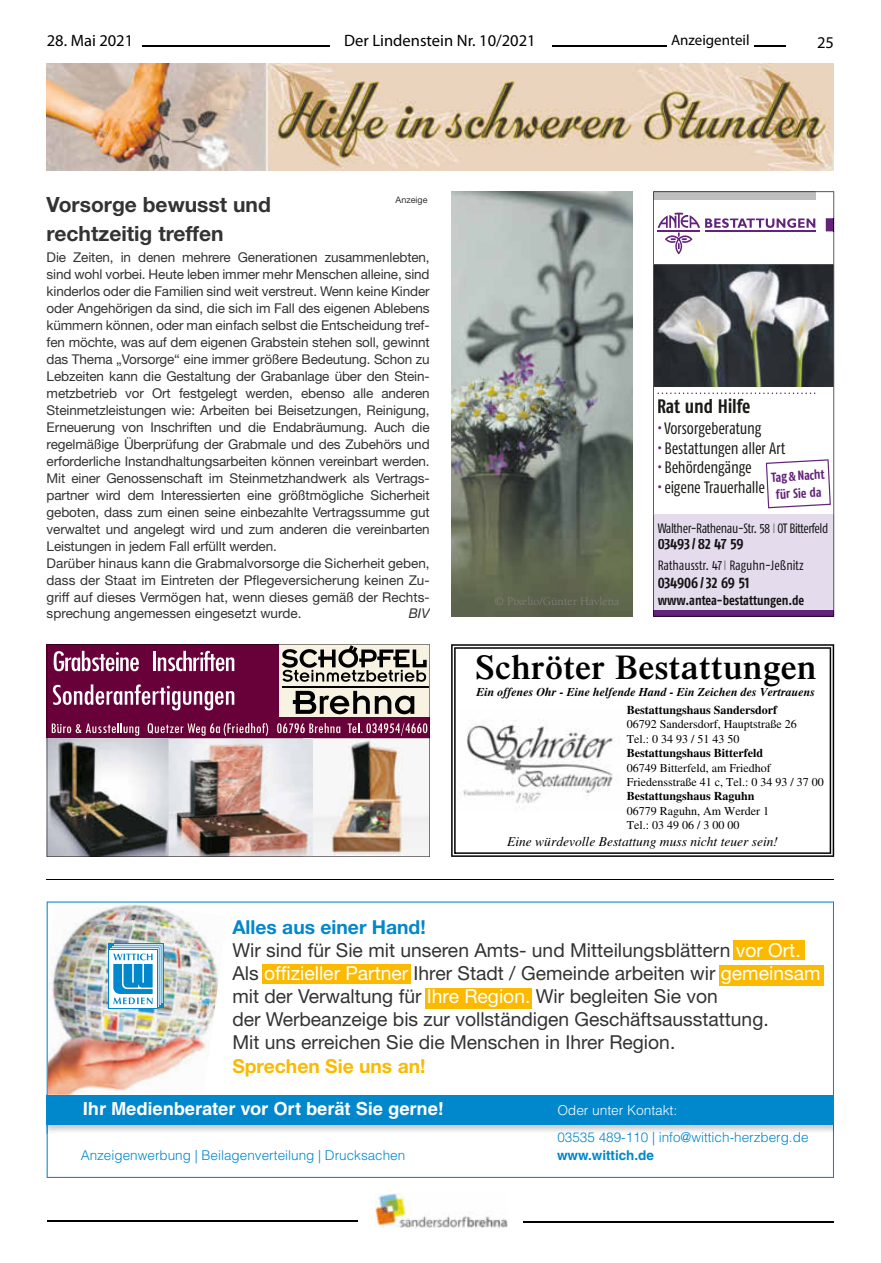
<style>
.page{position:relative;width:881px;height:1263px;background:#fff}
.page>*{position:absolute;margin:0;border:0;box-sizing:border-box;transform-origin:0 0}
.t1{font:600 34.5px "Times LT";letter-spacing:.02em;color:#000}
.t2{font:700 21px "Helvetica Neue LT";color:#333}
.t3{font:19.5px "Vldmwb Fago Co Bold Lf";letter-spacing:-.01em;color:#1a1a18;scale:.94 1}
.t4{font:19.2px/23.1px "Helvetica Neue LT Roman 2";color:#333}
.t5{font:700 19.2px "Helvetica Neue LT";color:#0087cc}
.t6{font:700 19.2px "Helvetica Neue LT";color:#fbba00}
.t7{font:700 18px "Helvetica LT";color:#fff}
.t8{font:16.5px "Nrjycg Fago Co Regular Lf";letter-spacing:-.015em;color:#1a1a18;scale:.94 1}
.t9{font:16.5px "Myriad Pro";color:#000}
.t10{font:15.45px "Vldmwb Fago Co Bold Lf";letter-spacing:-.005em;color:#161315;scale:.94 1}
.t11{font:15px "Myriad Pro";color:#000}
.t12{font:13.5px/17px "Helvetica Neue LT";letter-spacing:-.01em;color:#333}
.t13{font:300 13.5px "Helvetica LT";color:#0087cc}
.t14{font:italic 13.5px "Times LT";color:#000}
.t15{font:13.5px "Nrjycg Fago Co Regular Lf";letter-spacing:-.025em;color:#161315;scale:.94 1}
.t16{font:13.5px "Nrjycg Fago Co Regular Lf";color:#161315;scale:.94 1}
.t17{font:13.5px "Vldmwb Fago Co Bold Lf";letter-spacing:-.005em;color:#161315;scale:.94 1}
.t18{font:300 13.5px "Helvetica LT";color:#fff}
.t19{font:700 13.5px "Helvetica LT";color:#0087cc}
.t20{font:italic 13.5px "Helvetica Neue LT";color:#333}
.t21{font:13.2px/17.4px "Vldmwb Fago Co Bold Lf";color:#63237d;scale:.94 1}
.t22{font:12px/14.4px "Times LT";color:#000}
.t23{font:700 12px "Times LT";color:#000}
.t24{font:italic 700 12px "Times LT";color:#000}
.t25{font:12px "Berkeley LT";color:#808080}
.t26{font:9px "Helvetica Neue LT";color:#333}
.s1{font-family:"Jbwgls Fago Co Regular Lf";color:#63237d}
.s2{font-size:12.6px}
.s3{color:#7f7f7f}
.s4{color:#fff}
</style>
<div class="page">
<svg style="left:47px;top:901px;width:786px;height:277px"></svg>
<svg style="left:108px;top:949px;width:49px;height:59px"></svg>
<div style="left:109px;top:950px;width:48px;height:57px;background:#fff"></div>
<svg style="left:110px;top:943px;width:53px;height:63px"></svg>
<img style="left:47px;top:1094px;width:786px;height:40px">
<div style="left:47px;top:1095px;width:786px;height:30px;background:#0087cc"></div>
<hr style="left:47px;top:45px;width:282px;height:2px;background:#000">
<div style="left:47px;top:33px;width:95px;height:15px;background:#fff"></div>
<hr style="left:552px;top:45px;width:233px;height:1px;background:#000">
<hr style="left:47px;top:1220px;width:310px;height:2px;background:#000">
<hr style="left:523px;top:1221px;width:310px;height:1px;background:#000">
<img style="left:375px;top:1193px;width:132px;height:35px">
<div style="left:666px;top:34px;width:87px;height:16px;background:#fff"></div>
<img style="left:47px;top:644px;width:382px;height:213px">
<svg style="left:451px;top:644px;width:382px;height:213px"></svg>
<svg style="left:454px;top:647px;width:376px;height:207px"></svg>
<img style="left:457px;top:711px;width:166px;height:101px">
<svg style="left:653px;top:191px;width:180px;height:323px"></svg>
<svg style="left:653px;top:191px;width:162px;height:9px"></svg>
<svg style="left:653px;top:514px;width:180px;height:103px;background:#d7cce1"></svg>
<svg style="left:825px;top:218px;width:9px;height:13px"></svg>
<svg style="left:765px;top:459px;width:65px;height:49px"></svg>
<hr style="left:47px;top:879px;width:786px;height:1px;background:#000">
<img style="left:47px;top:64px;width:785px;height:106px">
<img style="left:451px;top:191px;width:180px;height:426px">
<p class="t9" style="left:47px;top:30px;width:88px">28. Mai 2021</p>
<p class="t9" style="left:344px;top:31px;width:193px">Der Lindenstein Nr. 10/2021</p>
<p class="t11" style="left:670px;top:31px;width:80px">Anzeigenteil</p>
<p class="t9" style="left:816px;top:32px;width:18px">25</p>
<h2 class="t2" style="left:47px;top:191px;width:226px">Vorsorge bewusst und</h2>
<p class="t26" style="left:395px;top:194px;width:33px">Anzeige</p>
<h2 class="t2" style="left:47px;top:221px;width:178px">rechtzeitig treffen</h2>
<p class="t12" style="left:47px;top:249px;width:384px">Die Zeiten, in denen mehrere Generationen zusammenlebten, sind wohl vorbei. Heute leben immer mehr Menschen alleine, sind kinderlos oder die Familien sind weit verstreut. Wenn keine Kinder oder Angehörigen da sind, die sich im Fall des eigenen Ablebens kümmern können, oder man einfach selbst die Entscheidung tref&shy;fen möchte, was auf dem eigenen Grabstein stehen soll, gewinnt das Thema „Vorsorge“ eine immer größere Bedeutung. Schon zu Lebzeiten kann die Gestaltung der Grabanlage über den Stein&shy;metzbetrieb vor Ort festgelegt werden, ebenso alle anderen Steinmetzleistungen wie: Arbeiten bei Beisetzungen, Reinigung, Erneuerung von Inschriften und die Endabräumung. Auch die regelmäßige Überprüfung der Grabmale und des Zubehörs und erforderliche Instandhaltungsarbeiten können vereinbart werden.<br>Mit einer Genossenschaft im Steinmetzhandwerk als Vertrags&shy;partner wird dem Interessierten eine größtmögliche Sicherheit geboten, dass zum einen seine einbezahlte Vertragssumme gut verwaltet und angelegt wird und zum anderen die vereinbarten Leistungen in jedem Fall erfüllt werden.<br>Darüber hinaus kann die Grabmalvorsorge die Sicherheit geben, dass der Staat im Eintreten der Pflegeversicherung keinen Zu&shy;griff auf dieses Vermögen hat, wenn dieses gemäß der Rechts&shy;sprechung angemessen eingesetzt wurde.</p>
<p class="t20" style="left:408px;top:605px;width:22px">BIV</p>
<p class="t25" style="left:494px;top:595px;width:126px">© Pixelio/Günter Havlena</p>
<h3 class="t3" style="left:656px;top:395px;width:101px">Rat und Hilfe</h3>
<p class="t8" style="left:657px;top:419px;width:112px"><span class="s1">•</span> Vorsorgeberatung</p>
<p class="t8" style="left:657px;top:439px;width:138px"><span class="s1">•</span>Bestattungen aller Art</p>
<p class="t8" style="left:657px;top:458px;width:102px"><span class="s1">•</span>Behördengänge</p>
<p class="t8" style="left:657px;top:478px;width:116px"><span class="s1">•</span> eigene Trauerhalle</p>
<p class="t21" style="left:770px;top:468px;width:58px;rotate:-3deg">Tag<span class="s2">&amp;</span>Nacht für Sie da</p>
<p class="t15" style="left:657px;top:521px;width:183px">Walther-Rathenau-Str. 58 <span class="s3">I</span> OT Bitterfeld</p>
<p class="t10" style="left:657px;top:535px;width:93px">03493 /82 47 59</p>
<p class="t16" style="left:657px;top:557px;width:157px">Rathausstr. 47<span class="s3">I</span> Raguhn-Jeßnitz</p>
<p class="t10" style="left:657px;top:574px;width:99px">034906 / 32 69 51</p>
<p class="t17" style="left:657px;top:593px;width:157px">www.antea-bestattungen.de</p>
<h1 class="t1" style="left:475px;top:646px;width:342px">Schröter Bestattungen</h1>
<p class="t24" style="left:476px;top:684px;width:340px">Ein offenes Ohr - Eine helfende Hand - Ein Zeichen des Vertrauens</p>
<p class="t23" style="left:626px;top:703px;width:152px">Bestattungshaus Sandersdorf</p>
<p class="t22" style="left:626px;top:717px;width:171px">06792 Sandersdorf, Hauptstraße 26<br>Tel.: 0 34 93 / 51 43 50</p>
<p class="t23" style="left:626px;top:746px;width:138px">Bestattungshaus Bitterfeld</p>
<p class="t22" style="left:626px;top:760px;width:198px">06749 Bitterfeld, am Friedhof<br>Friedensstraße 41 c, Tel.: 0 34 93 / 37 00</p>
<p class="t23" style="left:626px;top:789px;width:129px">Bestattungshaus Raguhn</p>
<p class="t22" style="left:626px;top:803px;width:144px">06779 Raguhn, Am Werder 1<br>Tel.: 03 49 06 / 3 00 00</p>
<p class="t14" style="left:507px;top:834px;width:272px">Eine würdevolle Bestattung muss nicht teuer sein!</p>
<h3 class="t5" style="left:232px;top:915px;width:195px">Alles aus einer Hand!</h3>
<p class="t4" style="left:232px;top:938px;width:589px">Wir sind für Sie mit unseren Amts- und Mitteilungsblättern <span class="s4">vor Ort.<br></span>Als <span class="s4">offizieller Partner</span> Ihrer Stadt / Gemeinde arbeiten wir <span class="s4">gemeinsam </span>mit der Verwaltung für <span class="s4">Ihre Region.</span> Wir begleiten Sie von<br>der Werbeanzeige bis zur vollständigen Geschäftsausstattung.<br>Mit uns erreichen Sie die Menschen in Ihrer Region.</p>
<h3 class="t6" style="left:232px;top:1054px;width:194px">Sprechen Sie uns an!</h3>
<h3 class="t7" style="left:83px;top:1098px;width:363px">Ihr Medienberater vor Ort berät Sie gerne!</h3>
<p class="t18" style="left:557px;top:1102px;width:122px">Oder unter Kontakt:</p>
<p class="t13" style="left:557px;top:1129px;width:252px">03535 489-110 | info@wittich-herzberg.de</p>
<p class="t13" style="left:81px;top:1147px;width:326px">Anzeigenwerbung | Beilagenverteilung | Drucksachen</p>
<p class="t19" style="left:557px;top:1147px;width:98px">www.wittich.de</p>
</div>
